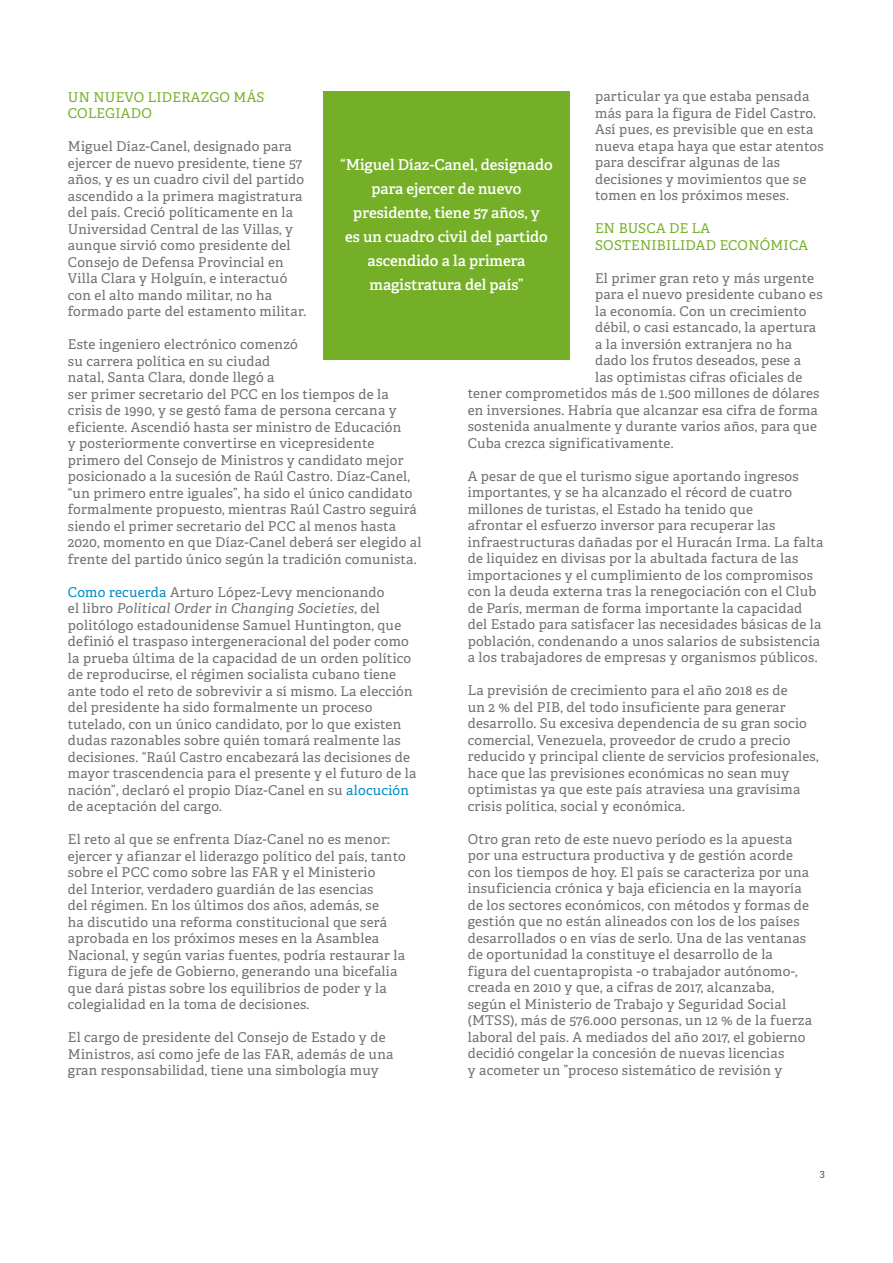
<style>
.page{position:relative;width:893px;height:1263px;background:#fff}
.page>*{position:absolute;margin:0;border:0;box-sizing:border-box;transform-origin:0 0}
.t1{font:600 15px/24px "Adelle";color:#fff;text-align:center}
.t2{font:13.5px/16.5px "Adelle";letter-spacing:.02em;color:#706f73}
.t3{font:13.5px/16.5px "Adelle";letter-spacing:.02em;color:#74af27}
.t4{font:10.5px "Adelle";color:#52555b}
.s1{color:#008ac9}
.s2{font-style:italic}
</style>
<div class="page">
<div style="left:323px;top:91px;width:247px;height:269px;background:#74af27"></div>
<p class="t3" style="left:68px;top:88px;width:198px">UN NUEVO LIDERAZGO MÁS<br>COLEGIADO</p>
<p class="t2" style="left:68px;top:137px;width:240px">Miguel Díaz-Canel, designado para ejercer de nuevo presidente, tiene 57 años, y es un cuadro civil del partido ascendido a la primera magistratura del país. Creció políticamente en la Universidad Central de las Villas, y aunque sirvió como presidente del Consejo de Defensa Provincial en Villa Clara y Holguín, e interactuó con el alto mando militar, no ha formado parte del estamento militar.</p>
<p class="t2" style="left:68px;top:335px;width:355px">Este ingeniero electrónico comenzó<br>su carrera política en su ciudad<br>natal, Santa Clara, donde llegó a<br>ser primer secretario del PCC en los tiempos de la crisis de 1990, y se gestó fama de persona cercana y eficiente. Ascendió hasta ser ministro de Educación<br>y posteriormente convertirse en vicepresidente primero del Consejo de Ministros y candidato mejor posicionado a la sucesión de Raúl Castro. Díaz-Canel, “un primero entre iguales”, ha sido el único candidato formalmente propuesto, mientras Raúl Castro seguirá siendo el primer secretario del PCC al menos hasta 2020, momento en que Díaz-Canel deberá ser elegido al frente del partido único según la tradición comunista.</p>
<p class="t2" style="left:68px;top:583px;width:350px"><span class="s1">Como recuerda</span> Arturo López-Levy mencionando<br>el libro <span class="s2">Political Order in Changing Societies</span>, del politólogo estadounidense Samuel Huntington, que definió el traspaso intergeneracional del poder como la prueba última de la capacidad de un orden político de reproducirse, el régimen socialista cubano tiene ante todo el reto de sobrevivir a sí mismo. La elección del presidente ha sido formalmente un proceso tutelado, con un único candidato, por lo que existen dudas razonables sobre quién tomará realmente las decisiones. “Raúl Castro encabezará las decisiones de mayor trascendencia para el presente y el futuro de la nación”, declaró el propio Díaz-Canel en su <span class="s1">alocución </span>de aceptación del cargo.</p>
<p class="t2" style="left:68px;top:830px;width:339px">El reto al que se enfrenta Díaz-Canel no es menor: ejercer y afianzar el liderazgo político del país, tanto sobre el PCC como sobre las FAR y el Ministerio<br>del Interior, verdadero guardián de las esencias<br>del régimen. En los últimos dos años, además, se<br>ha discutido una reforma constitucional que será aprobada en los próximos meses en la Asamblea Nacional, y según varias fuentes, podría restaurar la figura de jefe de Gobierno, generando una bicefalia que dará pistas sobre los equilibrios de poder y la colegialidad en la toma de decisiones.</p>
<p class="t2" style="left:68px;top:1028px;width:327px">El cargo de presidente del Consejo de Estado y de<br>Ministros, así como jefe de las FAR, además de una gran responsabilidad, tiene una simbología muy</p>
<p class="t2" style="left:595px;top:88px;width:230px">particular ya que estaba pensada más para la figura de Fidel Castro.<br>Así pues, es previsible que en esta nueva etapa haya que estar atentos para descifrar algunas de las decisiones y movimientos que se tomen en los próximos meses.</p>
<p class="t3" style="left:595px;top:220px;width:215px">EN BUSCA DE LA<br>SOSTENIBILIDAD ECONÓMICA</p>
<p class="t2" style="left:595px;top:269px;width:220px">El primer gran reto y más urgente</p>
<p class="t2" style="left:595px;top:286px;width:229px">para el nuevo presidente cubano es</p>
<p class="t2" style="left:595px;top:302px;width:213px">la economía. Con un crecimiento</p>
<p class="t2" style="left:595px;top:319px;width:223px">débil, o casi estancado, la apertura</p>
<p class="t2" style="left:595px;top:335px;width:198px">a la inversión extranjera no ha</p>
<p class="t2" style="left:595px;top:352px;width:207px">dado los frutos deseados, pese a</p>
<p class="t2" style="left:595px;top:368px;width:209px">las optimistas cifras oficiales de</p>
<p class="t2" style="left:468px;top:385px;width:353px">tener comprometidos más de 1.500 millones de dólares</p>
<p class="t2" style="left:468px;top:401px;width:352px">en inversiones. Habría que alcanzar esa cifra de forma</p>
<p class="t2" style="left:468px;top:418px;width:351px">sostenida anualmente y durante varios años, para que</p>
<p class="t2" style="left:468px;top:434px;width:207px">Cuba crezca significativamente.</p>
<p class="t2" style="left:468px;top:467px;width:357px">A pesar de que el turismo sigue aportando ingresos importantes, y se ha alcanzado el récord de cuatro millones de turistas, el Estado ha tenido que<br>afrontar el esfuerzo inversor para recuperar las infraestructuras dañadas por el Huracán Irma. La falta de liquidez en divisas por la abultada factura de las importaciones y el cumplimiento de los compromisos con la deuda externa tras la renegociación con el Club de París, merman de forma importante la capacidad del Estado para satisfacer las necesidades básicas de la población, condenando a unos salarios de subsistencia a los trabajadores de empresas y organismos públicos.</p>
<p class="t2" style="left:468px;top:682px;width:352px">La previsión de crecimiento para el año 2018 es de<br>un 2 % del PIB, del todo insuficiente para generar desarrollo. Su excesiva dependencia de su gran socio comercial, Venezuela, proveedor de crudo a precio reducido y principal cliente de servicios profesionales, hace que las previsiones económicas no sean muy optimistas ya que este país atraviesa una gravísima crisis política, social y económica.</p>
<p class="t2" style="left:468px;top:830px;width:346px">Otro gran reto de este nuevo período es la apuesta por una estructura productiva y de gestión acorde con los tiempos de hoy. El país se caracteriza por una insuficiencia crónica y baja eficiencia en la mayoría de los sectores económicos, con métodos y formas de gestión que no están alineados con los de los países desarrollados o en vías de serlo. Una de las ventanas de oportunidad la constituye el desarrollo de la figura del cuentapropista -o trabajador autónomo-, creada en 2010 y que, a cifras de 2017, alcanzaba, según el Ministerio de Trabajo y Seguridad Social (MTSS), más de 576.000 personas, un 12 % de la fuerza laboral del país. A mediados del año 2017, el gobierno decidió congelar la concesión de nuevas licencias<br>y acometer un ”proceso sistemático de revisión y</p>
<p class="t1" style="left:340px;top:152px;width:214px">“Miguel Díaz-Canel, designado para ejercer de nuevo presidente, tiene 57 años, y<br>es un cuadro civil del partido ascendido a la primera magistratura del país”</p>
<p class="t4" style="left:820px;top:1166px;width:7px">3</p>
</div>
